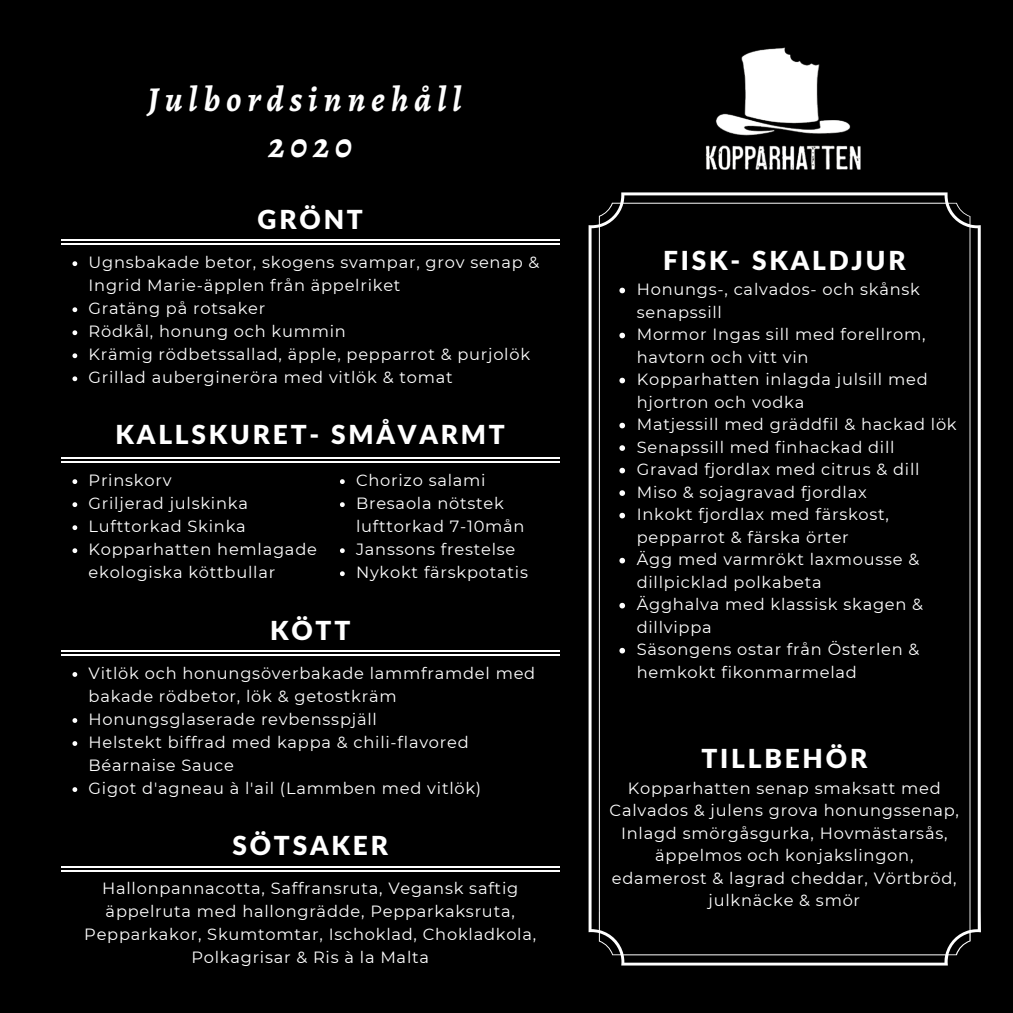
<style>
.page{position:relative;width:1013px;height:1013px;background:#fff}
.page>*{position:absolute;margin:0;border:0;box-sizing:border-box;transform-origin:0 0}
.t1{font:italic 700 35px/46px "Alegreya";letter-spacing:.165em;color:#fff;text-align:center}
.t2{font:900 26.25px "Lato Latin";letter-spacing:.105em;color:#fff}
.t3{font:16.25px/22.5px "Montserrat";letter-spacing:.045em;color:#fff}
</style>
<div class="page">
<div style="left:0;top:0;width:1012px;height:1012px;background:#000"></div>
<svg style="left:588px;top:192px;width:392px;height:773px"></svg>
<svg style="left:72px;top:261px;width:5px;height:5px"></svg>
<svg style="left:72px;top:307px;width:5px;height:5px"></svg>
<svg style="left:72px;top:330px;width:5px;height:5px"></svg>
<svg style="left:72px;top:353px;width:5px;height:5px"></svg>
<svg style="left:72px;top:376px;width:5px;height:5px"></svg>
<hr style="left:61px;top:243px;width:498px;height:2px;background:#fff">
<hr style="left:61px;top:239px;width:498px;height:2px;background:#fff">
<svg style="left:72px;top:672px;width:5px;height:5px"></svg>
<svg style="left:72px;top:718px;width:5px;height:5px"></svg>
<svg style="left:72px;top:741px;width:5px;height:5px"></svg>
<svg style="left:72px;top:787px;width:5px;height:5px"></svg>
<hr style="left:61px;top:654px;width:498px;height:2px;background:#fff">
<hr style="left:61px;top:650px;width:498px;height:2px;background:#fff">
<hr style="left:61px;top:869px;width:498px;height:2px;background:#fff">
<hr style="left:61px;top:865px;width:498px;height:2px;background:#fff">
<svg style="left:72px;top:479px;width:5px;height:5px"></svg>
<svg style="left:72px;top:502px;width:5px;height:5px"></svg>
<svg style="left:72px;top:525px;width:5px;height:5px"></svg>
<svg style="left:72px;top:548px;width:5px;height:5px"></svg>
<hr style="left:61px;top:461px;width:498px;height:2px;background:#fff">
<hr style="left:61px;top:457px;width:498px;height:2px;background:#fff">
<svg style="left:340px;top:479px;width:5px;height:5px"></svg>
<svg style="left:340px;top:502px;width:5px;height:5px"></svg>
<svg style="left:340px;top:548px;width:5px;height:5px"></svg>
<svg style="left:340px;top:571px;width:5px;height:5px"></svg>
<img style="left:705px;top:47px;width:156px;height:123px">
<svg style="left:619px;top:288px;width:6px;height:5px"></svg>
<svg style="left:619px;top:333px;width:6px;height:5px"></svg>
<svg style="left:619px;top:378px;width:6px;height:5px"></svg>
<svg style="left:619px;top:423px;width:6px;height:5px"></svg>
<svg style="left:619px;top:445px;width:6px;height:6px"></svg>
<svg style="left:619px;top:468px;width:6px;height:5px"></svg>
<svg style="left:619px;top:490px;width:6px;height:6px"></svg>
<svg style="left:619px;top:513px;width:6px;height:5px"></svg>
<svg style="left:619px;top:558px;width:6px;height:5px"></svg>
<svg style="left:619px;top:603px;width:6px;height:5px"></svg>
<svg style="left:619px;top:648px;width:6px;height:5px"></svg>
<h1 class="t1" style="left:148px;top:76px;width:315px">Julbordsinnehåll<br>2020</h1>
<h2 class="t2" style="left:257px;top:208px;width:107px">GRÖNT</h2>
<p class="t3" style="left:89px;top:251px;width:452px;line-height:23px">Ugnsbakade betor, skogens svampar, grov senap &amp; Ingrid Marie-äpplen från äppelriket<br>Gratäng på rotsaker<br>Rödkål, honung och kummin<br>Krämig rödbetssallad, äpple, pepparrot &amp; purjolök Grillad aubergineröra med vitlök &amp; tomat</p>
<h2 class="t2" style="left:115px;top:423px;width:391px">KALLSKURET- SMÅVARMT</h2>
<p class="t3" style="left:89px;top:468px;width:230px;line-height:23px">Prinskorv<br>Griljerad julskinka<br>Lufttorkad Skinka<br>Kopparhatten hemlagade ekologiska köttbullar</p>
<p class="t3" style="left:356px;top:468px;width:173px;line-height:23px">Chorizo salami<br>Bresaola nötstek lufttorkad 7-10mån<br>Janssons frestelse<br>Nykokt färskpotatis</p>
<h2 class="t2" style="left:270px;top:618px;width:82px">KÖTT</h2>
<p class="t3" style="left:89px;top:661px;width:448px;line-height:23px">Vitlök och honungsöverbakade lammframdel med bakade rödbetor, lök &amp; getostkräm Honungsglaserade revbensspjäll<br>Helstekt biffrad med kappa &amp; chili-flavored Béarnaise Sauce<br>Gigot d'agneau à l'ail (Lammben med vitlök)</p>
<h2 class="t2" style="left:232px;top:834px;width:157px">SÖTSAKER</h2>
<p class="t3" style="left:84px;top:877px;width:453px;line-height:23px;text-align:center">Hallonpannacotta, Saffransruta, Vegansk saftig äppelruta med hallongrädde, Pepparkaksruta, Pepparkakor, Skumtomtar, Ischoklad, Chokladkola, Polkagrisar &amp; Ris à la Malta</p>
<h2 class="t2" style="left:663px;top:248px;width:244px">FISK- SKALDJUR</h2>
<p class="t3" style="left:636px;top:278px;width:321px">Honungs-, calvados- och skånsk senapssill<br>Mormor Ingas sill med forellrom, havtorn och vitt vin<br>Kopparhatten inlagda julsill med hjortron och vodka<br>Matjessill med gräddfil &amp; hackad lök<br>Senapssill med finhackad dill<br>Gravad fjordlax med citrus &amp; dill<br>Miso &amp; sojagravad fjordlax<br>Inkokt fjordlax med färskost, pepparrot &amp; färska örter<br>Ägg med varmrökt laxmousse &amp; dillpicklad polkabeta<br>Ägghalva med klassisk skagen &amp; dillvippa<br>Säsongens ostar från Österlen &amp; hemkokt fikonmarmelad</p>
<h2 class="t2" style="left:701px;top:746px;width:167px">TILLBEHÖR</h2>
<p class="t3" style="left:609px;top:776px;width:351px;text-align:center">Kopparhatten senap smaksatt med<br>Calvados &amp; julens grova honungssenap,<br>Inlagd smörgåsgurka, Hovmästarsås, äppelmos och konjakslingon, edamerost &amp; lagrad cheddar, Vörtbröd, julknäcke &amp; smör</p>
</div>
